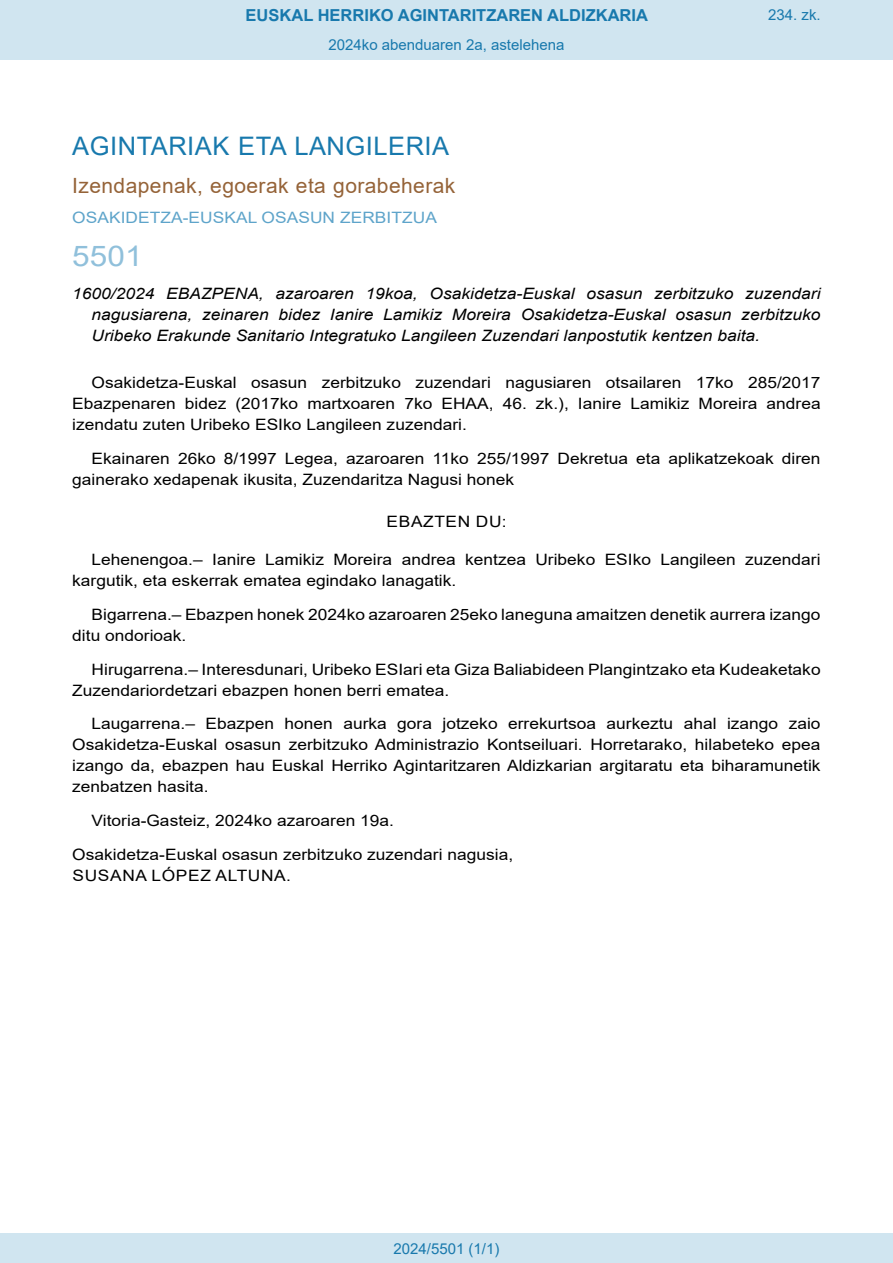
<style>
.page{position:relative;width:893px;height:1263px;background:#fff}
.page>*{position:absolute;margin:0;border:0;box-sizing:border-box;transform-origin:0 0}
.BOPVOrden{font:28.5px "Arial";color:#90c0db;scale:1.11 1}
.BOPVSeccion{font:25.5px "Arial";letter-spacing:.02em;color:#1879ad}
.BOPVSubseccion{font:21px "Arial";letter-spacing:.02em;color:#956338}
.t1{font:700 16.5px "Arial";color:#1879ad}
.BOPVDetalle{font:15.6px/21px "Arial";color:#000;scale:1.11 1}
.BOPVTitulo{font:italic 15.6px/21px "Arial";color:#000;text-align:justify;scale:1.11 1}
.BOPVFirmaPuesto{font:15.6px "Arial";color:#000;scale:1.11 1}
.BOPVFirmaLugFec{font:15.6px "Arial";color:#000;scale:1.11 1}
.BOPVOrganismo{font:15.6px "Arial";letter-spacing:.005em;color:#5ea4ca;scale:1.11 1}
.BOPVFirmaNombre{font:15.6px "Arial";letter-spacing:.035em;color:#000;scale:1.11 1}
.BOPVClave{font:15.6px "Arial";letter-spacing:.035em;color:#000;scale:1.11 1}
.Paginacion_Centro{font:15px "Arial";color:#1879ad}
</style>
<div class="page">
<div style="left:0;top:0;width:893px;height:60px;background:#d0e5f0"></div>
<div style="left:0;top:1233px;width:893px;height:30px;background:#d0e5f0"></div>
<p class="t1" style="left:246px;top:3px;width:404px">EUSKAL HERRIKO AGINTARITZAREN ALDIZKARIA</p>
<p class="Paginacion_Centro" style="left:328px;top:35px;width:237px">2024ko abenduaren 2a, astelehena</p>
<p class="Paginacion_Centro" style="left:768px;top:5px;width:54px">234. zk.</p>
<p class="BOPVSeccion" style="left:72px;top:128px;width:378px">AGINTARIAK ETA LANGILERIA</p>
<p class="BOPVSubseccion" style="left:72px;top:171px;width:385px">Izendapenak, egoerak eta gorabeherak</p>
<p class="BOPVOrganismo" style="left:72px;top:207px;width:330px">OSAKIDETZA-EUSKAL OSASUN ZERBITZUA</p>
<p class="BOPVOrden" style="left:72px;top:236px;width:65px">5501</p>
<p class="BOPVTitulo" style="left:92px;top:284px;width:658px;text-indent:-19px">1600/2024 EBAZPENA, azaroaren 19koa, Osakidetza-Euskal osasun zerbitzuko zuzendari nagusiarena, zeinaren bidez Ianire Lamikiz Moreira Osakidetza-Euskal osasun zerbitzuko Uribeko Erakunde Sanitario Integratuko Langileen Zuzendari lanpostutik kentzen baita.</p>
<p class="BOPVDetalle" style="left:72px;top:372px;width:676px;text-align:justify;text-indent:19px">Osakidetza-Euskal osasun zerbitzuko zuzendari nagusiaren otsailaren 17ko 285/2017<br>Ebazpenaren bidez (2017ko martxoaren 7ko EHAA, 46. zk.), Ianire Lamikiz Moreira andrea izendatu zuten Uribeko ESIko Langileen zuzendari.</p>
<p class="BOPVDetalle" style="left:72px;top:448px;width:676px;text-indent:19px">Ekainaren 26ko 8/1997 Legea, azaroaren 11ko 255/1997 Dekretua eta aplikatzekoak diren gainerako xedapenak ikusita, Zuzendaritza Nagusi honek</p>
<p class="BOPVClave" style="left:387px;top:511px;width:110px">EBAZTEN DU:</p>
<p class="BOPVDetalle" style="left:72px;top:549px;width:676px;text-indent:19px">Lehenengoa.– Ianire Lamikiz Moreira andrea kentzea Uribeko ESIko Langileen zuzendari kargutik, eta eskerrak ematea egindako lanagatik.</p>
<p class="BOPVDetalle" style="left:72px;top:604px;width:676px;text-indent:19px">Bigarrena.– Ebazpen honek 2024ko azaroaren 25eko laneguna amaitzen denetik aurrera izango ditu ondorioak.</p>
<p class="BOPVDetalle" style="left:72px;top:658px;width:676px;text-indent:19px">Hirugarrena.– Interesdunari, Uribeko ESIari eta Giza Baliabideen Plangintzako eta Kudeaketako<br>Zuzendariordetzari ebazpen honen berri ematea.</p>
<p class="BOPVDetalle" style="left:72px;top:713px;width:676px;text-align:justify;text-indent:19px">Laugarrena.– Ebazpen honen aurka gora jotzeko errekurtsoa aurkeztu ahal izango zaio Osakidetza-Euskal osasun zerbitzuko Administrazio Kontseiluari. Horretarako, hilabeteko epea izango da, ebazpen hau Euskal Herriko Agintaritzaren Aldizkarian argitaratu eta biharamunetik zenbatzen hasita.</p>
<p class="BOPVFirmaLugFec" style="left:92px;top:810px;width:274px">Vitoria-Gasteiz, 2024ko azaroaren 19a.</p>
<p class="BOPVFirmaPuesto" style="left:72px;top:843px;width:399px">Osakidetza-Euskal osasun zerbitzuko zuzendari nagusia,</p>
<p class="BOPVFirmaNombre" style="left:73px;top:864px;width:198px">SUSANA LÓPEZ ALTUNA.</p>
<p class="Paginacion_Centro" style="left:393px;top:1238px;width:107px">2024/5501 (1/1)</p>
</div>
